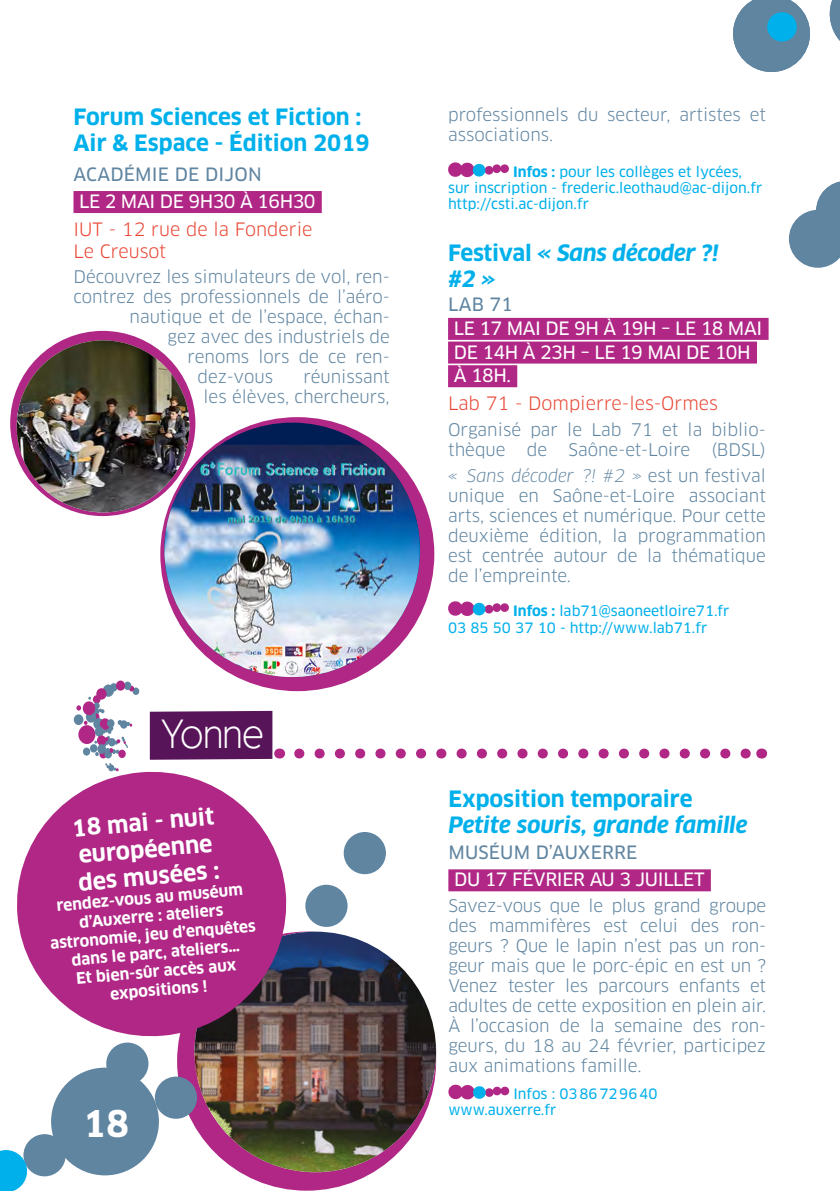
<style>
.page{position:relative;width:840px;height:1191px;background:#fff}
.page>*{position:absolute;margin:0;border:0;box-sizing:border-box;transform-origin:0 0}
.t1{font:300 42px "Eagle";color:#fff;scale:.9 1}
.t2{font:700 36px "Clan Pro";color:#fff}
.t3{font:700 22.6px/27.2px "Clan Pro";color:#fff}
.t4{font:700 22px/26px "Clan Pro";color:#00b0eb}
.t5{font:italic 700 22px/26px "Clan Pro";color:#00b0eb}
.t6{font:18px/23.6px "Clan Pro News";letter-spacing:-.02em;color:#fff}
.t7{font:18px/22px "Clan Pro";color:#e94734}
.t8{font:18px "Clan Pro News";letter-spacing:.01em;color:#6085a1}
.t9{font:17px/20px "Clan Pro";color:#6085a1}
.t10{font:700 15.4px/18.6px "Clan Pro";color:#fff;text-align:center}
.t11{font:14px/16px "Clan Pro News";color:#00b0eb}
.s1{font-family:"Clan Pro";font-weight:700}
.s2{font-style:normal}
.s3{font-style:italic}
</style>
<div class="page">
<svg style="left:733px;top:0;width:76px;height:72px"></svg>
<svg style="left:829px;top:0;width:10px;height:40px"></svg>
<div style="left:766px;top:12px;width:30px;height:30px;background:#00b0eb;border-radius:50%"></div>
<svg style="left:788px;top:181px;width:51px;height:87px"></svg>
<div style="left:51px;top:1067px;width:108px;height:108px;background:#6085a1;border-radius:50%"></div>
<div style="left:23px;top:1134px;width:43px;height:42px;background:#6085a1;border-radius:50%"></div>
<svg style="left:0;top:1150px;width:27px;height:41px"></svg>
<div style="left:106px;top:1042px;width:42px;height:42px;background:#6085a1;border-radius:50%"></div>
<div style="left:73px;top:191px;width:248px;height:22px;background:#b02786"></div>
<div style="left:448px;top:318px;width:320px;height:22px;background:#b02786"></div>
<div style="left:448px;top:341px;width:308px;height:22px;background:#b02786"></div>
<div style="left:448px;top:365px;width:69px;height:22px;background:#b02786"></div>
<svg style="left:448px;top:162px;width:61px;height:16px"></svg>
<svg style="left:448px;top:601px;width:61px;height:15px"></svg>
<div style="left:160px;top:417px;width:274px;height:274px;background:#b02786;border-radius:50%"></div>
<div style="left:164px;top:422px;width:256px;height:255px;background:#001e54;border-radius:50%"></div>
<img style="left:164px;top:445px;width:256px;height:232px">
<div style="left:10px;top:331px;width:185px;height:185px;background:#b02786;border-radius:50%"></div>
<img style="left:17px;top:340px;width:172px;height:172px;border-radius:86px">
<div style="left:177px;top:931px;width:259px;height:259px;background:#b02786;border-radius:50%"></div>
<img style="left:194px;top:931px;width:242px;height:241px;border-radius:120px">
<div style="left:150px;top:711px;width:122px;height:48px;background:#571459"></div>
<div style="left:132px;top:687px;width:7px;height:8px;background:#6085a1;border-radius:50%"></div>
<svg style="left:129px;top:686px;width:5px;height:5px"></svg>
<div style="left:124px;top:681px;width:7px;height:9px;background:#6085a1;border-radius:50%"></div>
<div style="left:104px;top:750px;width:8px;height:8px;background:#6085a1;border-radius:50%"></div>
<div style="left:93px;top:695px;width:7px;height:8px;background:#b02786;border-radius:50%"></div>
<div style="left:94px;top:702px;width:6px;height:7px;background:#6085a1;border-radius:50%"></div>
<svg style="left:105px;top:763px;width:9px;height:3px"></svg>
<svg style="left:84px;top:721px;width:3px;height:4px"></svg>
<svg style="left:76px;top:705px;width:5px;height:5px"></svg>
<div style="left:74px;top:714px;width:9px;height:11px;background:#6085a1;border-radius:50%"></div>
<div style="left:83px;top:747px;width:7px;height:8px;background:#6085a1;border-radius:50%"></div>
<svg style="left:94px;top:708px;width:38px;height:48px"></svg>
<div style="left:110px;top:683px;width:7px;height:8px;background:#6085a1;border-radius:50%"></div>
<div style="left:103px;top:684px;width:11px;height:13px;background:#6085a1;border-radius:50%"></div>
<div style="left:96px;top:688px;width:10px;height:11px;background:#b02786;border-radius:50%"></div>
<div style="left:93px;top:718px;width:11px;height:11px;background:#6085a1;border-radius:50%"></div>
<div style="left:86px;top:711px;width:10px;height:11px;background:#6085a1;border-radius:50%"></div>
<div style="left:78px;top:725px;width:17px;height:19px;background:#b02786;border-radius:50%"></div>
<div style="left:100px;top:718px;width:10px;height:11px;background:#b02786;border-radius:50%"></div>
<div style="left:107px;top:719px;width:7px;height:8px;background:#6085a1;border-radius:50%"></div>
<div style="left:83px;top:701px;width:12px;height:14px;background:#b02786;border-radius:50%"></div>
<div style="left:118px;top:749px;width:8px;height:9px;background:#b02786;border-radius:50%"></div>
<div style="left:108px;top:738px;width:8px;height:8px;background:#6085a1;border-radius:50%"></div>
<div style="left:90px;top:744px;width:7px;height:8px;background:#6085a1;border-radius:50%"></div>
<div style="left:116px;top:680px;width:9px;height:10px;background:#b02786;border-radius:50%"></div>
<div style="left:95px;top:726px;width:9px;height:10px;background:#6085a1;border-radius:50%"></div>
<div style="left:97px;top:735px;width:9px;height:10px;background:#b02786;border-radius:50%"></div>
<div style="left:97px;top:744px;width:9px;height:10px;background:#6085a1;border-radius:50%"></div>
<svg style="left:299px;top:748px;width:451px;height:10px"></svg>
<div style="left:448px;top:869px;width:262px;height:22px;background:#b02786"></div>
<svg style="left:448px;top:1084px;width:61px;height:16px"></svg>
<svg style="left:17px;top:766px;width:275px;height:276px;fill:#b02786"></svg>
<div style="left:155px;top:1076px;width:42px;height:42px;background:#6085a1;border-radius:50%"></div>
<div style="left:305px;top:884px;width:42px;height:43px;background:#6085a1;border-radius:50%"></div>
<div style="left:343px;top:832px;width:43px;height:42px;background:#6085a1;border-radius:50%"></div>
<p class="t4" style="left:73px;top:104px;width:297px">Forum Sciences et Fiction :<br>Air &amp; Espace - Édition 2019</p>
<p class="t8" style="left:74px;top:163px;width:189px">ACADÉMIE DE DIJON</p>
<p class="t6" style="left:79px;top:190px;width:238px">LE 2 MAI DE 9H30 À 16H30</p>
<p class="t7" style="left:73px;top:218px;width:240px">IUT - 12 rue de la Fonderie<br>Le Creusot</p>
<p class="t9" style="left:73px;top:267px;width:318px">Découvrez les simulateurs de vol, ren-</p>
<p class="t9" style="left:73px;top:287px;width:317px">contrez des professionnels de l’aéro-</p>
<p class="t9" style="left:129px;top:307px;width:262px">nautique et de l’espace, échan-</p>
<p class="t9" style="left:167px;top:327px;width:224px">gez avec des industriels de</p>
<p class="t9" style="left:187px;top:347px;width:203px">renoms lors de ce ren-</p>
<p class="t9" style="left:197px;top:367px;width:77px">dez-vous</p>
<p class="t9" style="left:203px;top:367px;width:187px;text-align:right">réunissant<br>les élèves, chercheurs,</p>
<h1 class="t1" style="left:162px;top:708px;width:115px">Yonne</h1>
<h3 class="t3" style="left:71px;top:815px;width:144px;rotate:-5deg">18 mai - nuit européenne des musées :</h3>
<p class="t10" style="left:46px;top:897px;width:207px;rotate:-5deg">rendez-vous au muséum d’Auxerre : ateliers astronomie, jeu d’enquêtes dans le parc, ateliers…<br>Et bien-sûr accès aux expositions !</p>
<h2 class="t2" style="left:83px;top:1102px;width:48px">18</h2>
<p class="t9" style="left:448px;top:105px;width:319px">professionnels du secteur, artistes et associations.</p>
<p class="t11" style="left:448px;top:164px;width:315px;text-indent:65px"><span class="s1">Infos :</span> pour les collèges et lycées, sur inscription - frederic.leothaud@ac-dijon.fr http://csti.ac-dijon.fr</p>
<p class="t5" style="left:448px;top:240px;width:272px"><span class="s2">Festival</span> « Sans décoder ?! #2 »</p>
<p class="t8" style="left:448px;top:294px;width:66px">LAB 71</p>
<p class="t6" style="left:453px;top:316px;width:310px">LE 17 MAI DE 9H À 19H – LE 18 MAI<br>DE 14H À 23H – LE 19 MAI DE 10H<br>À 18H.</p>
<p class="t7" style="left:448px;top:392px;width:271px">Lab 71 - Dompierre-les-Ormes</p>
<p class="t9" style="left:448px;top:419px;width:319px">Organisé par le Lab 71 et la biblio&shy;thèque de Saône-et-Loire (BDSL)</p>
<p class="t9" style="left:448px;top:465px;width:319px;text-align:justify"><span class="s3">« Sans décoder ?! #2 »</span> est un festival unique en Saône-et-Loire associant arts, sciences et numérique. Pour cette deuxième édition, la programmation est centrée autour de la thématique de l’empreinte.</p>
<p class="t11" style="left:448px;top:602px;width:283px;line-height:16.8px;text-indent:65px"><span class="s1">Infos :</span> lab71@saoneetloire71.fr<br>03 85 50 37 10 - http://www.lab71.fr</p>
<p class="t4" style="left:448px;top:786px;width:245px">Exposition temporaire</p>
<p class="t5" style="left:448px;top:812px;width:300px">Petite souris, grande famille</p>
<p class="t8" style="left:448px;top:842px;width:190px">MUSÉUM D’AUXERRE</p>
<p class="t6" style="left:454px;top:868px;width:252px">DU 17 FÉVRIER AU 3 JUILLET</p>
<p class="t9" style="left:448px;top:895px;width:319px;text-align:justify">Savez-vous que le plus grand groupe des mammifères est celui des ron&shy;geurs ? Que le lapin n’est pas un ron&shy;geur mais que le porc-épic en est un ?<br>Venez tester les parcours enfants et adultes de cette exposition en plein air.<br>À l’occasion de la semaine des ron&shy;geurs, du 18 au 24 février, participez aux animations famille.</p>
<p class="t11" style="left:448px;top:1086px;width:210px;text-indent:65px">Infos : 0386729640 www.auxerre.fr</p>
</div>
